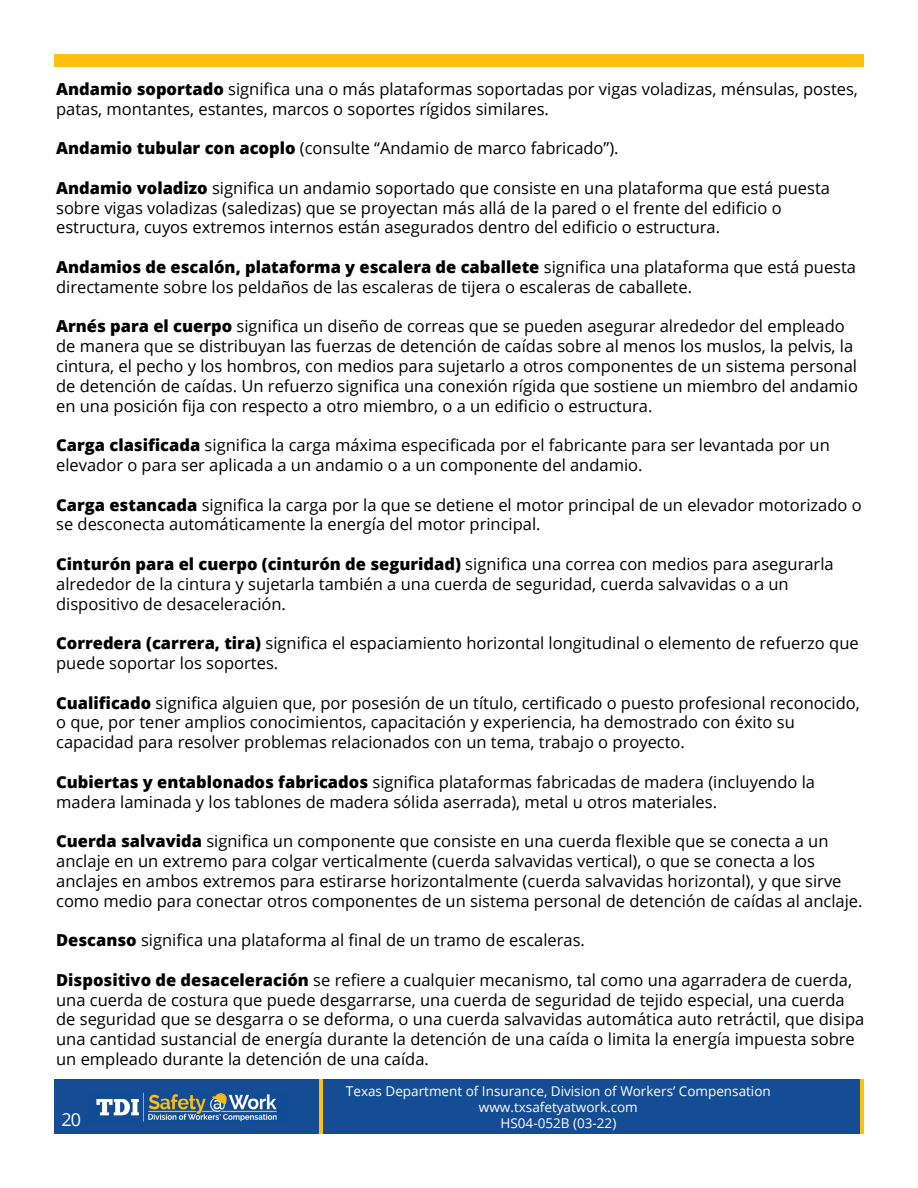
<style>
.page{position:relative;width:918px;height:1188px;background:#fff}
.page>*{position:absolute;margin:0;border:0;box-sizing:border-box;transform-origin:0 0}
.t1{font:18px "Open Sans";color:#fff}
.t2{font:16.5px/19.8px "Open Sans";color:#000}
.t3{font:13.5px/16.2px "Open Sans";color:#fff;text-align:center}
.s1{font-weight:800}
</style>
<div class="page">
<div style="left:54px;top:1080px;width:810px;height:54px;background:#154d94"></div>
<img style="left:96px;top:1092px;width:181px;height:30px">
<hr style="left:860px;top:1080px;width:4px;height:54px;background:#fec00f">
<hr style="left:319px;top:1080px;width:4px;height:54px;background:#fec00f">
<div style="left:54px;top:54px;width:810px;height:13px;background:#fec00f"></div>
<p class="t2" style="left:56px;top:78px;width:803px"><span class="s1">Andamio soportado</span> significa una o más plataformas soportadas por vigas voladizas, ménsulas, postes, patas, montantes, estantes, marcos o soportes rígidos similares.</p>
<p class="t2" style="left:56px;top:138px;width:564px"><span class="s1">Andamio tubular con acoplo</span> (consulte “Andamio de marco fabricado”).</p>
<p class="t2" style="left:56px;top:177px;width:775px"><span class="s1">Andamio voladizo</span> significa un andamio soportado que consiste en una plataforma que está puesta sobre vigas voladizas (saledizas) que se proyectan más allá de la pared o el frente del edificio o estructura, cuyos extremos internos están asegurados dentro del edificio o estructura.</p>
<p class="t2" style="left:56px;top:257px;width:801px"><span class="s1">Andamios de escalón, plataforma y escalera de caballete</span> significa una plataforma que está puesta directamente sobre los peldaños de las escaleras de tijera o escaleras de caballete.</p>
<p class="t2" style="left:56px;top:316px;width:803px"><span class="s1">Arnés para el cuerpo</span> significa un diseño de correas que se pueden asegurar alrededor del empleado de manera que se distribuyan las fuerzas de detención de caídas sobre al menos los muslos, la pelvis, la cintura, el pecho y los hombros, con medios para sujetarlo a otros componentes de un sistema personal de detención de caídas. Un refuerzo significa una conexión rígida que sostiene un miembro del andamio en una posición fija con respecto a otro miembro, o a un edificio o estructura.</p>
<p class="t2" style="left:56px;top:435px;width:775px"><span class="s1">Carga clasificada</span> significa la carga máxima especificada por el fabricante para ser levantada por un elevador o para ser aplicada a un andamio o a un componente del andamio.</p>
<p class="t2" style="left:56px;top:494px;width:807px"><span class="s1">Carga estancada</span> significa la carga por la que se detiene el motor principal de un elevador motorizado o se desconecta automáticamente la energía del motor principal.</p>
<p class="t2" style="left:56px;top:554px;width:779px"><span class="s1">Cinturón para el cuerpo (cinturón de seguridad)</span> significa una correa con medios para asegurarla alrededor de la cintura y sujetarla también a una cuerda de seguridad, cuerda salvavidas o a un dispositivo de desaceleración.</p>
<p class="t2" style="left:56px;top:633px;width:804px"><span class="s1">Corredera (carrera, tira)</span> significa el espaciamiento horizontal longitudinal o elemento de refuerzo que puede soportar los soportes.</p>
<p class="t2" style="left:56px;top:692px;width:805px"><span class="s1">Cualificado</span> significa alguien que, por posesión de un título, certificado o puesto profesional reconocido, o que, por tener amplios conocimientos, capacitación y experiencia, ha demostrado con éxito su capacidad para resolver problemas relacionados con un tema, trabajo o proyecto.</p>
<p class="t2" style="left:56px;top:771px;width:761px"><span class="s1">Cubiertas y entablonados fabricados</span> significa plataformas fabricadas de madera (incluyendo la madera laminada y los tablones de madera sólida aserrada), metal u otros materiales.</p>
<p class="t2" style="left:56px;top:831px;width:808px"><span class="s1">Cuerda salvavida</span> significa un componente que consiste en una cuerda flexible que se conecta a un anclaje en un extremo para colgar verticalmente (cuerda salvavidas vertical), o que se conecta a los anclajes en ambos extremos para estirarse horizontalmente (cuerda salvavidas horizontal), y que sirve como medio para conectar otros componentes de un sistema personal de detención de caídas al anclaje.</p>
<p class="t2" style="left:56px;top:930px;width:530px"><span class="s1">Descanso</span> significa una plataforma al final de un tramo de escaleras.</p>
<p class="t2" style="left:56px;top:969px;width:810px"><span class="s1">Dispositivo de desaceleración</span> se refiere a cualquier mecanismo, tal como una agarradera de cuerda, una cuerda de costura que puede desgarrarse, una cuerda de seguridad de tejido especial, una cuerda de seguridad que se desgarra o se deforma, o una cuerda salvavidas automática auto retráctil, que disipa una cantidad sustancial de energía durante la detención de una caída o limita la energía impuesta sobre un empleado durante la detención de una caída.</p>
<p class="t3" style="left:346px;top:1082px;width:426px">Texas Department of Insurance, Division of Workers’ Compensation www.txsafetyatwork.com</p>
<p class="t1" style="left:62px;top:1107px;width:21px">20</p>
<p class="t3" style="left:501px;top:1115px;width:117px">HS04-052B (03-22)</p>
</div>
